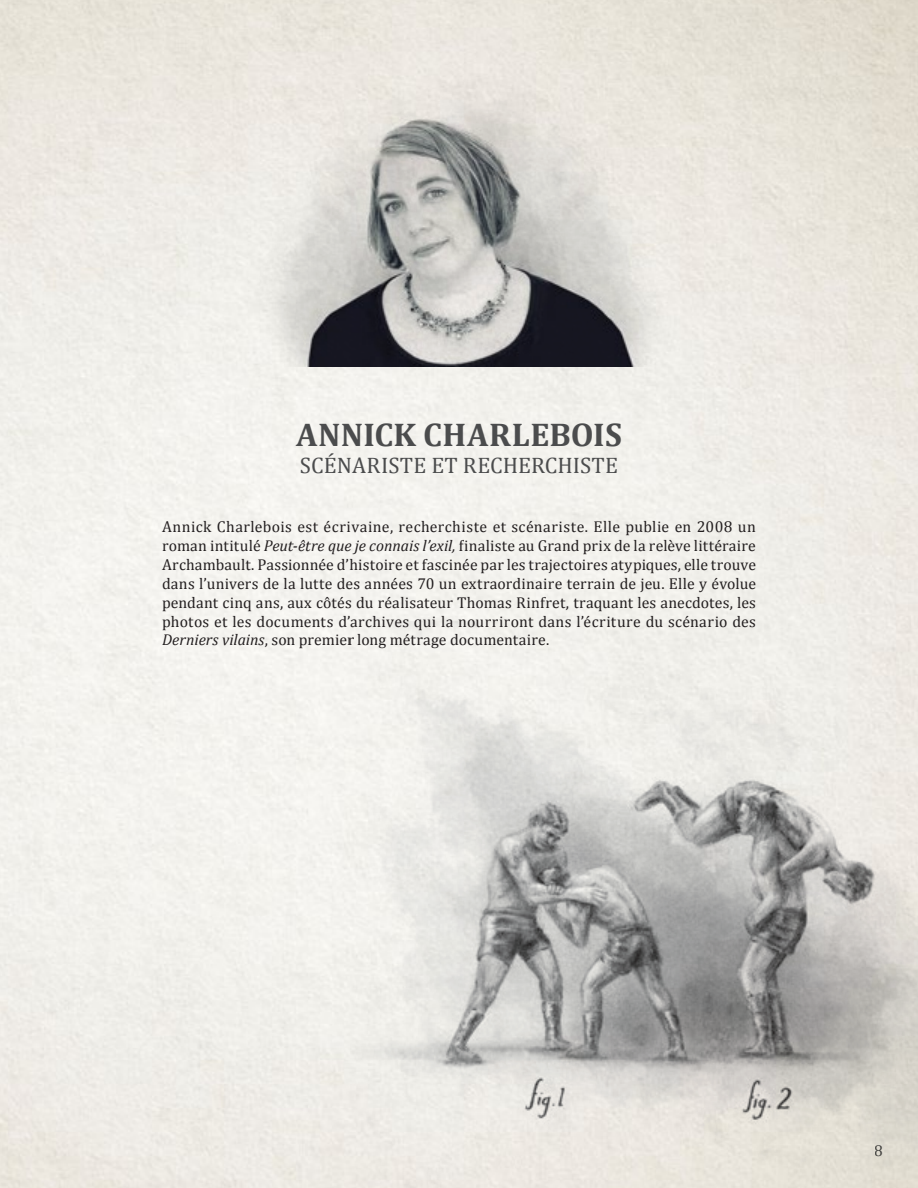
<style>
.page{position:relative;width:918px;height:1188px;background:#fff}
.page>*{position:absolute;margin:0;border:0;box-sizing:border-box;transform-origin:0 0}
.t1{font:700 33px "Cambria";letter-spacing:.005em;color:#4b4c4d}
.t2{font:22.5px "Cambria";color:#4b4c4d}
.t3{font:15.75px/18.9px "Cambria";letter-spacing:.01em;color:#231f20;text-align:justify}
.t4{font:15.75px "Cambria";color:#4b4c4d}
.s1{font-style:italic}
</style>
<div class="page">
<img style="left:350px;top:621px;width:568px;height:567px">
<img style="left:207px;top:45px;width:504px;height:322px">
<h1 class="t1" style="left:296px;top:414px;width:327px">ANNICK CHARLEBOIS</h1>
<h2 class="t2" style="left:300px;top:452px;width:320px">SCÉNARISTE ET RECHERCHISTE</h2>
<p class="t3" style="left:162px;top:517px;width:596px">Annick Charlebois est écrivaine, recherchiste et scénariste. Elle publie en 2008 un roman intitulé <span class="s1">Peut-être que je connais l’exil,</span> finaliste au Grand prix de la relève littéraire Archambault. Passionnée d’histoire et fascinée par les trajectoires atypiques, elle trouve dans l’univers de la lutte des années 70 un extraordinaire terrain de jeu. Elle y évolue pendant cinq ans, aux côtés du réalisateur Thomas Rinfret, traquant les anecdotes, les photos et les documents d’archives qui la nourriront dans l’écriture du scénario des <span class="s1">Derniers vilains</span>, son premier long métrage documentaire.</p>
<p class="t4" style="left:875px;top:1141px;width:10px">8</p>
</div>
